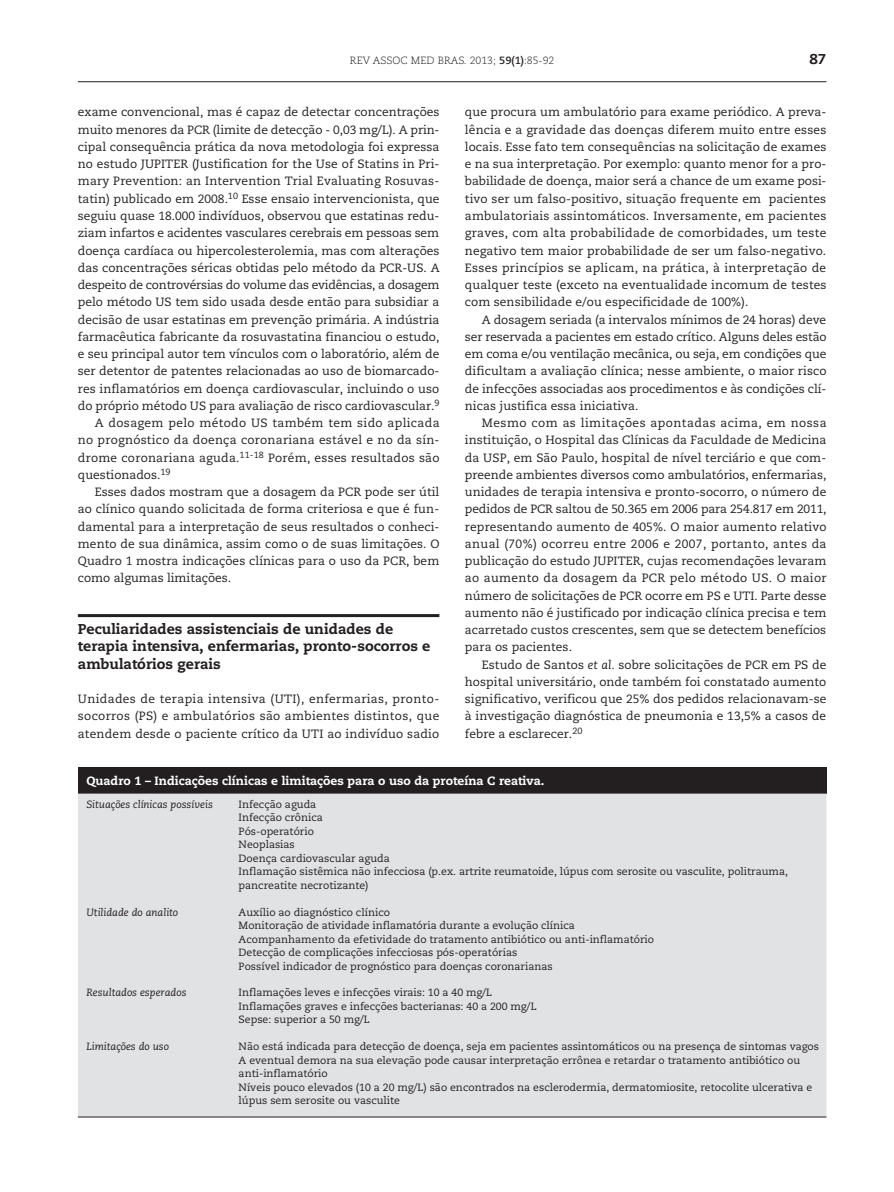
<style>
.page{position:relative;width:894px;height:1192px;background:#fff}
.page>*{position:absolute;margin:0;border:0;box-sizing:border-box;transform-origin:0 0}
._13_Subtitulo_01{font:800 14.25px/17.2px "Caecilia LT Std";color:#231f20}
._15_Texto_PORT{font:12px/17.2px "Caecilia LT Std";letter-spacing:.005em;color:#231f20;text-align:justify}
._15a_Texto_1_Paragr{font:12px/17.2px "Caecilia LT Std";letter-spacing:.01em;color:#231f20;text-align:justify}
.T_Titulo_Tabela{font:800 12px "Caecilia LT Std";color:#fff}
.T_Corpo_tabela{font:10.5px/13.5px "Caecilia LT Std";color:#231f20}
.T_Corpo_tabela-2{font:italic 10.5px "Caecilia LT Std";color:#231f20}
.t1{font:300 10.5px "Caecilia LT Std";color:#231f20}
.s1{font-weight:700}
.s2{font-style:italic}
</style>
<div class="page">
<hr style="left:78px;top:81px;width:748px;height:1px;background:#231f20">
<hr style="left:78px;top:614px;width:361px;height:3px;background:#231f20">
<div style="left:78px;top:767px;width:748px;height:26px;background:#231f20"></div>
<div style="left:78px;top:793px;width:748px;height:323px;background:#e1e2e4"></div>
<hr style="left:78px;top:1116px;width:152px;height:1px;background:#231f20">
<hr style="left:230px;top:1116px;width:596px;height:1px;background:#231f20">
<p class="t1" style="left:350px;top:55px;width:206px">REV ASSOC MED BRAS. 2013; <span class="s1">59(1)</span>:85-92</p>
<p class="_13_Subtitulo_01" style="left:809px;top:51px;width:18px">87</p>
<p class="_15_Texto_PORT" style="left:78px;top:104px;width:363px">exame convencional, mas é capaz de detectar concentrações muito menores da PCR (limite de detecção - 0,03 mg/L). A prin&shy;cipal consequência prática da nova metodologia foi expressa no estudo JUPITER (Justification for the Use of Statins in Pri&shy;mary Prevention: an Intervention Trial Evaluating Rosuvas&shy;tatin) publicado em 2008.<sup>10</sup> Esse ensaio intervencionista, que seguiu quase 18.000 indivíduos, observou que estatinas redu&shy;ziam infartos e acidentes vasculares cerebrais em pessoas sem doença cardíaca ou hipercolesterolemia, mas com alterações das concentrações séricas obtidas pelo método da PCR-US. A despeito de controvérsias do volume das evidências, a dosagem pelo método US tem sido usada desde então para subsidiar a decisão de usar estatinas em prevenção primária. A indústria farmacêutica fabricante da rosuvastatina financiou o estudo, e seu principal autor tem vínculos com o laboratório, além de ser detentor de patentes relacionadas ao uso de biomarcado&shy;res inflamatórios em doença cardiovascular, incluindo o uso do próprio método US para avaliação de risco cardiovascular.<sup>9</sup></p>
<p class="_15_Texto_PORT" style="left:78px;top:414px;width:363px;text-indent:17px">A dosagem pelo método US também tem sido aplicada no prognóstico da doença coronariana estável e no da sín&shy;drome coronariana aguda.<sup>11-18</sup> Porém, esses resultados são questionados.<sup>19</sup></p>
<p class="_15_Texto_PORT" style="left:78px;top:483px;width:363px;text-indent:17px">Esses dados mostram que a dosagem da PCR pode ser útil ao clínico quando solicitada de forma criteriosa e que é fun&shy;damental para a interpretação de seus resultados o conheci&shy;mento de sua dinâmica, assim como o de suas limitações. O Quadro 1 mostra indicações clínicas para o uso da PCR, bem como algumas limitações.</p>
<p class="_13_Subtitulo_01" style="left:78px;top:620px;width:354px">Peculiaridades assistenciais de unidades de terapia intensiva, enfermarias, pronto-socorros e ambulatórios gerais</p>
<p class="_15a_Texto_1_Paragr" style="left:78px;top:690px;width:363px">Unidades de terapia intensiva (UTI), enfermarias, pronto&shy;socorros (PS) e ambulatórios são ambientes distintos, que atendem desde o paciente crítico da UTI ao indivíduo sadio</p>
<p class="_15a_Texto_1_Paragr" style="left:465px;top:104px;width:363px">que procura um ambulatório para exame periódico. A preva&shy;lência e a gravidade das doenças diferem muito entre esses locais. Esse fato tem consequências na solicitação de exames e na sua interpretação. Por exemplo: quanto menor for a pro&shy;babilidade de doença, maior será a chance de um exame posi&shy;tivo ser um falso-positivo, situação frequente em pacientes ambulatoriais assintomáticos. Inversamente, em pacientes graves, com alta probabilidade de comorbidades, um teste negativo tem maior probabilidade de ser um falso-negativo.<br>Esses princípios se aplicam, na prática, à interpretação de qualquer teste (exceto na eventualidade incomum de testes com sensibilidade e/ou especificidade de 100%).</p>
<p class="_15_Texto_PORT" style="left:465px;top:311px;width:363px;text-indent:17px">A dosagem seriada (a intervalos mínimos de 24 horas) deve ser reservada a pacientes em estado crítico. Alguns deles estão em coma e/ou ventilação mecânica, ou seja, em condições que dificultam a avaliação clínica; nesse ambiente, o maior risco de infecções associadas aos procedimentos e às condições clí&shy;nicas justifica essa iniciativa.</p>
<p class="_15_Texto_PORT" style="left:465px;top:414px;width:363px;text-indent:17px">Mesmo com as limitações apontadas acima, em nossa instituição, o Hospital das Clínicas da Faculdade de Medicina da USP, em São Paulo, hospital de nível terciário e que com&shy;preende ambientes diversos como ambulatórios, enfermarias, unidades de terapia intensiva e pronto-socorro, o número de pedidos de PCR saltou de 50.365 em 2006 para 254.817 em 2011, representando aumento de 405%. O maior aumento relativo anual (70%) ocorreu entre 2006 e 2007, portanto, antes da publicação do estudo JUPITER, cujas recomendações levaram ao aumento da dosagem da PCR pelo método US. O maior número de solicitações de PCR ocorre em PS e UTI. Parte desse aumento não é justificado por indicação clínica precisa e tem acarretado custos crescentes, sem que se detectem benefícios para os pacientes.</p>
<p class="_15_Texto_PORT" style="left:465px;top:656px;width:363px;text-indent:17px">Estudo de Santos <span class="s2">et al.</span> sobre solicitações de PCR em PS de hospital universitário, onde também foi constatado aumento significativo, verificou que 25% dos pedidos relacionavam-se à investigação diagnóstica de pneumonia e 13,5% a casos de febre a esclarecer.<sup>20</sup></p>
<p class="T_Titulo_Tabela" style="left:86px;top:773px;width:459px">Quadro 1 – Indicações clínicas e limitações para o uso da proteína C reativa.</p>
<p class="T_Corpo_tabela-2" style="left:86px;top:798px;width:128px">Situações clínicas possíveis</p>
<p class="T_Corpo_tabela" style="left:239px;top:797px;width:79px">Infecção aguda</p>
<p class="T_Corpo_tabela" style="left:239px;top:811px;width:86px">Infecção crônica</p>
<p class="T_Corpo_tabela" style="left:239px;top:824px;width:77px">Pós-operatório</p>
<p class="T_Corpo_tabela" style="left:239px;top:838px;width:58px">Neoplasias</p>
<p class="T_Corpo_tabela" style="left:239px;top:851px;width:153px">Doença cardiovascular aguda</p>
<p class="T_Corpo_tabela" style="left:239px;top:865px;width:551px">Inflamação sistêmica não infecciosa (p.ex. artrite reumatoide, lúpus com serosite ou vasculite, politrauma, pancreatite necrotizante)</p>
<p class="T_Corpo_tabela-2" style="left:86px;top:906px;width:93px">Utilidade do analito</p>
<p class="T_Corpo_tabela" style="left:239px;top:905px;width:153px">Auxílio ao diagnóstico clínico</p>
<p class="T_Corpo_tabela" style="left:239px;top:919px;width:338px">Monitoração de atividade inflamatória durante a evolução clínica</p>
<p class="T_Corpo_tabela" style="left:239px;top:932px;width:417px">Acompanhamento da efetividade do tratamento antibiótico ou anti-inflamatório</p>
<p class="T_Corpo_tabela" style="left:239px;top:946px;width:280px">Detecção de complicações infecciosas pós-operatórias</p>
<p class="T_Corpo_tabela" style="left:239px;top:959px;width:315px">Possível indicador de prognóstico para doenças coronarianas</p>
<p class="T_Corpo_tabela-2" style="left:86px;top:987px;width:102px">Resultados esperados</p>
<p class="T_Corpo_tabela" style="left:239px;top:986px;width:255px">Inflamações leves e infecções virais: 10 a 40 mg/L</p>
<p class="T_Corpo_tabela" style="left:239px;top:999px;width:299px">Inflamações graves e infecções bacterianas: 40 a 200 mg/L</p>
<p class="T_Corpo_tabela" style="left:239px;top:1013px;width:133px">Sepse: superior a 50 mg/L</p>
<p class="T_Corpo_tabela-2" style="left:86px;top:1040px;width:84px">Limitações do uso</p>
<p class="T_Corpo_tabela" style="left:239px;top:1040px;width:582px">Não está indicada para detecção de doença, seja em pacientes assintomáticos ou na presença de sintomas vagos</p>
<p class="T_Corpo_tabela" style="left:239px;top:1053px;width:563px">A eventual demora na sua elevação pode causar interpretação errônea e retardar o tratamento antibiótico ou anti-inflamatório</p>
<p class="T_Corpo_tabela" style="left:239px;top:1080px;width:575px">Níveis pouco elevados (10 a 20 mg/L) são encontrados na esclerodermia, dermatomiosite, retocolite ulcerativa e lúpus sem serosite ou vasculite</p>
</div>
